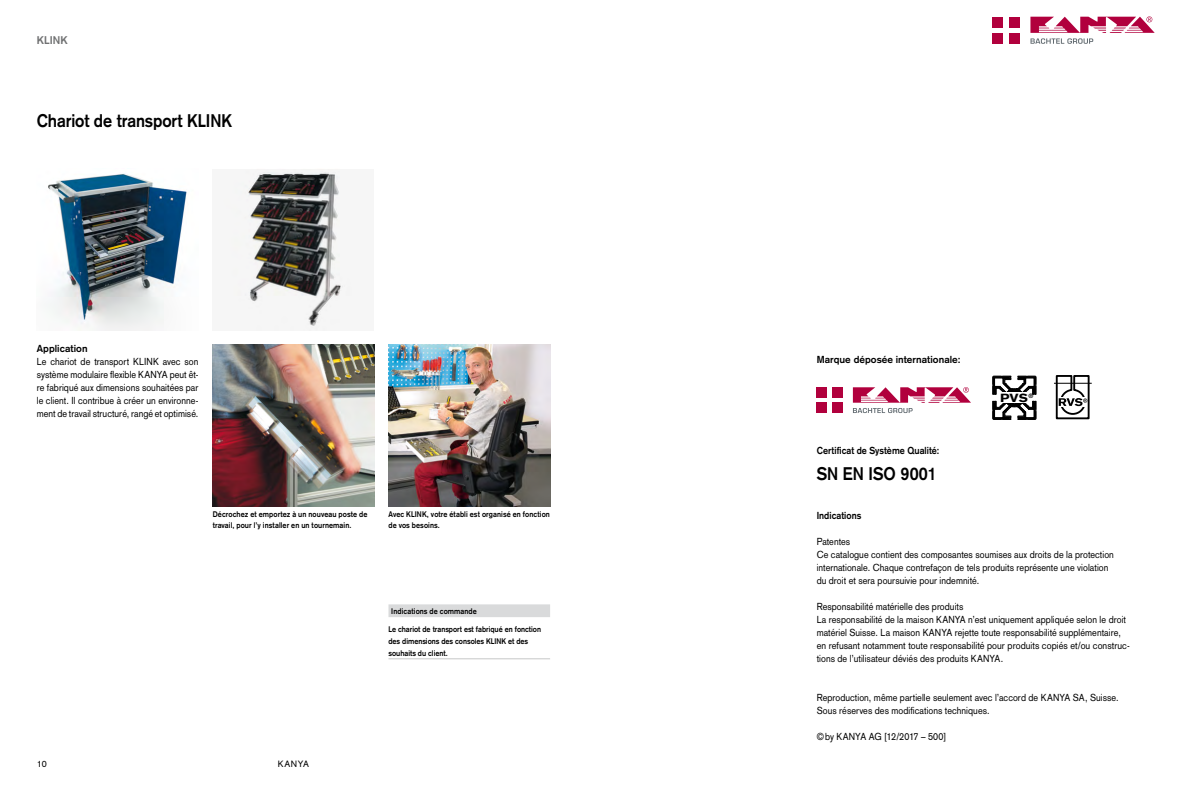
<style>
.page{position:relative;width:1191px;height:794px;background:#fff}
.page>*{position:absolute;margin:0;border:0;box-sizing:border-box;transform-origin:0 0}
._02_titel{font:700 18px "Akzidenz Grotesk";letter-spacing:-.005em;color:#000;scale:.9 1}
._04_fliesstext{font:700 18px "Akzidenz Grotesk";letter-spacing:.005em;color:#000;scale:.9 1}
.t1{font:900 11.6px "Akzidenz Grotesk";color:#000;scale:1.15 1}
._01_titelbalken{font:700 11px "Akzidenz Grotesk";letter-spacing:.01em;color:#707172}
._04_fliesstext-2{font:10px/13px "Akzidenz Grotesk";letter-spacing:.005em;color:#000;scale:.9 1}
._03_titel_fliesstext{font:700 10px "Akzidenz Grotesk";letter-spacing:.005em;color:#000}
._04_fliesstext-3{font:700 10px "Akzidenz Grotesk";letter-spacing:.005em;color:#000;scale:.9 1}
.t2{font:9px "Akzidenz Grotesk";letter-spacing:.06em;color:#000}
._07_legende{font:700 8px/10.5px "Akzidenz Grotesk";letter-spacing:.015em;color:#000;scale:.9 1}
._06_bestellangaben{font:700 8px/12px "Akzidenz Grotesk";color:#000;scale:.9 1}
._05_bestellangaben_t{font:700 8px "Akzidenz Grotesk";letter-spacing:.015em;color:#000;scale:.9 1}
</style>
<div class="page">
<div style="left:992px;top:17px;width:11px;height:10px;background:#b1003d"></div>
<div style="left:1008px;top:17px;width:11px;height:10px;background:#b1003d"></div>
<div style="left:992px;top:33px;width:11px;height:11px;background:#b1003d"></div>
<div style="left:1008px;top:33px;width:11px;height:11px;background:#b1003d"></div>
<svg style="left:1030px;top:16px;width:124px;height:28px"></svg>
<svg style="left:992px;top:376px;width:44px;height:44px"></svg>
<div style="left:997px;top:393px;width:34px;height:10px;background:#fff"></div>
<hr style="left:1054px;top:383px;width:37px;height:1px;background:#000">
<svg style="left:1054px;top:375px;width:36px;height:44px"></svg>
<div style="left:816px;top:387px;width:11px;height:10px;background:#b1003d"></div>
<div style="left:832px;top:387px;width:10px;height:10px;background:#b1003d"></div>
<div style="left:816px;top:403px;width:11px;height:10px;background:#b1003d"></div>
<div style="left:832px;top:403px;width:10px;height:10px;background:#b1003d"></div>
<svg style="left:853px;top:387px;width:118px;height:26px"></svg>
<img style="left:48px;top:173px;width:139px;height:157px">
<img style="left:231px;top:169px;width:119px;height:161px">
<img style="left:213px;top:344px;width:161px;height:162px">
<img style="left:388px;top:344px;width:162px;height:162px">
<div style="left:388px;top:604px;width:162px;height:13px;background:#d9dadb"></div>
<hr style="left:388px;top:658px;width:162px;height:1px;background:#c6c7c8">
<p class="_01_titelbalken" style="left:37px;top:34px;width:32px">KLINK</p>
<p class="_02_titel" style="left:37px;top:110px;width:218px">Chariot de transport KLINK</p>
<p class="_03_titel_fliesstext" style="left:37px;top:343px;width:52px">Application</p>
<p class="_04_fliesstext-2" style="left:37px;top:355px;width:181px;text-align:justify">Le chariot de transport KLINK avec son système modulaire flexible KANYA peut êt&shy;re fabriqué aux dimensions souhaitées par le client. Il contribue à créer un environne&shy;ment de travail structuré, rangé et optimisé.</p>
<p class="_07_legende" style="left:213px;top:509px;width:173px">Décrochez et emportez à un nouveau poste de travail, pour l’y installer en un tournemain.</p>
<p class="_07_legende" style="left:388px;top:509px;width:181px">Avec KLINK, votre établi est organisé en fonction de vos besoins.</p>
<p class="_05_bestellangaben_t" style="left:391px;top:606px;width:97px">Indications de commande</p>
<p class="_06_bestellangaben" style="left:388px;top:623px;width:171px">Le chariot de transport est fabriqué en fonction des dimensions des consoles KLINK et des souhaits du client.</p>
<p class="t2" style="left:37px;top:758px;width:12px">10</p>
<p class="t2" style="left:278px;top:758px;width:33px">KANYA</p>
<p class="_03_titel_fliesstext" style="left:816px;top:353px;width:145px">Marque déposée internationale:</p>
<p class="t1" style="left:1000px;top:391px;width:30px">PVS<sup>®</sup></p>
<p class="_04_fliesstext-3" style="left:816px;top:444px;width:138px">Certificat de Système Qualité:</p>
<p class="_04_fliesstext" style="left:816px;top:463px;width:135px">SN EN ISO 9001</p>
<p class="_04_fliesstext-3" style="left:816px;top:509px;width:51px">Indications</p>
<p class="_04_fliesstext-2" style="left:816px;top:535px;width:39px">Patentes</p>
<p class="_04_fliesstext-2" style="left:816px;top:548px;width:332px">Ce catalogue contient des composantes soumises aux droits de la protection internationale. Chaque contrefaçon de tels produits représente une violation du droit et sera poursuivie pour indemnité.</p>
<p class="_04_fliesstext-2" style="left:816px;top:600px;width:164px">Responsabilité matérielle des produits</p>
<p class="_04_fliesstext-2" style="left:816px;top:613px;width:345px">La responsabilité de la maison KANYA n’est uniquement appliquée selon le droit</p>
<p class="_04_fliesstext-2" style="left:816px;top:626px;width:349px">matériel Suisse. La maison KANYA rejette toute responsabilité supplémentaire, en refusant notamment toute responsabilité pour produits copiés et/ou construc&shy;tions de l’utilisateur déviés des produits KANYA.</p>
<p class="_04_fliesstext-2" style="left:816px;top:691px;width:337px">Reproduction, même partielle seulement avec l’accord de KANYA SA, Suisse.</p>
<p class="_04_fliesstext-2" style="left:816px;top:704px;width:194px">Sous réserves des modifications techniques.</p>
<p class="_04_fliesstext-2" style="left:816px;top:730px;width:146px">© by KANYA AG [12/2017 – 500]</p>
</div>
